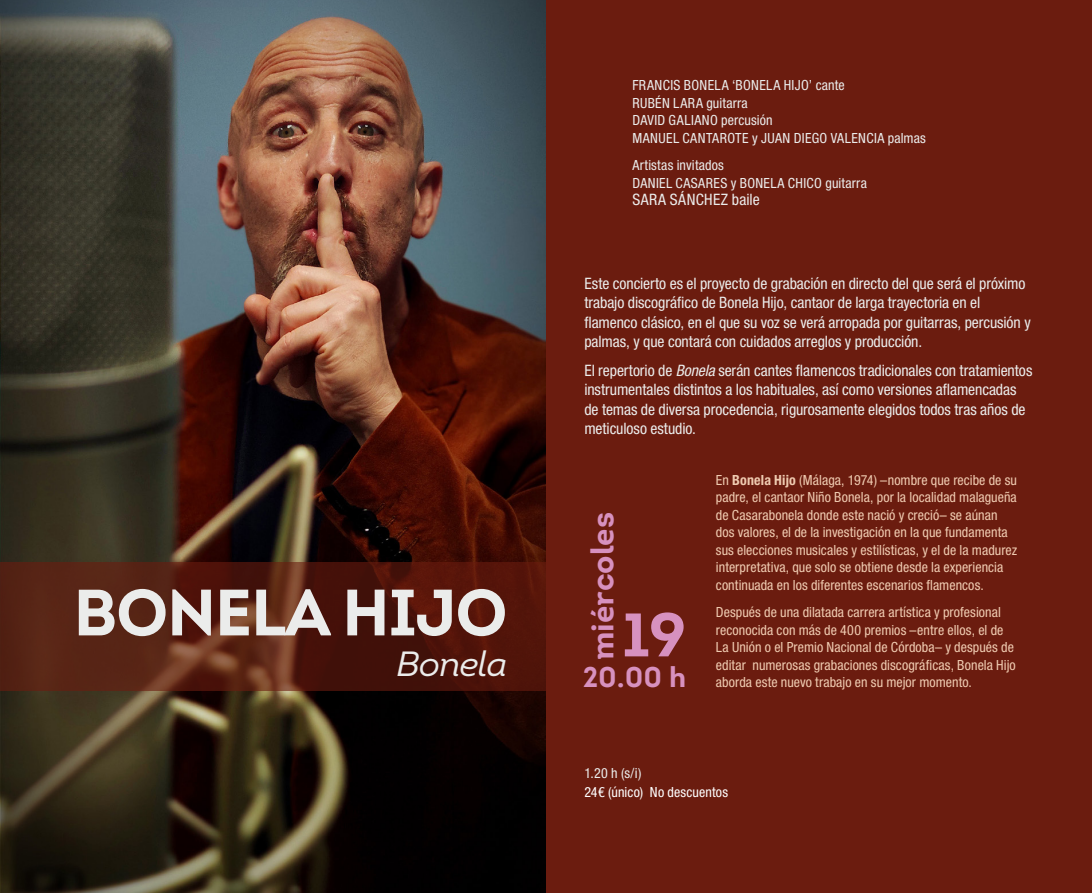
<style>
.page{position:relative;width:1092px;height:893px;background:#fff}
.page>*{position:absolute;margin:0;border:0;box-sizing:border-box;transform-origin:0 0}
.t1{font:700 65.27px "Intro";letter-spacing:-.02em;color:#ebeceb}
.t2{font:700 61.25px "Intro";color:#d791bf}
.t3{font:italic 35px "Intro";letter-spacing:-.02em;color:#ebeceb}
.t4{font:700 31.5px "Intro";color:#d791bf}
.t5{font:700 28.53px "Intro";color:#d791bf}
.t6{font:condensed 15.75px/19.2px "Helvetica Neue LT Std";letter-spacing:-.005em;color:#ebeceb}
.t7{font:condensed 15.75px "Helvetica Neue LT Std";letter-spacing:.02em;color:#ebeceb}
.t8{font:condensed 14px/17.5px "Helvetica Neue LT Std";letter-spacing:.005em;color:#efcab0}
.t9{font:condensed 14px "Helvetica Neue LT Std";letter-spacing:.025em;color:#ebeceb}
.t10{font:condensed 14px "Helvetica Neue LT Std";letter-spacing:.005em;color:#fff}
.s1{font-style:italic}
.s2{font-weight:700}
</style>
<div class="page">
<img style="left:0;top:0;width:546px;height:893px">
<div style="left:546px;top:0;width:545px;height:893px;background:#6b1c0f"></div>
<svg style="left:0;top:562px;width:546px;height:129px;background:#541d11"></svg>
<p class="t1" style="left:73px;top:571px;width:435px">BONELA HIJO</p>
<p class="t3" style="left:396px;top:642px;width:113px">Bonela</p>
<p class="t9" style="left:632px;top:77px;width:214px">FRANCIS BONELA ‘BONELA HIJO’ cante</p>
<p class="t9" style="left:632px;top:95px;width:117px">RUBÉN LARA guitarra</p>
<p class="t9" style="left:632px;top:112px;width:142px">DAVID GALIANO percusión</p>
<p class="t9" style="left:632px;top:130px;width:295px">MANUEL CANTAROTE y JUAN DIEGO VALENCIA palmas</p>
<p class="t9" style="left:632px;top:157px;width:93px">Artistas invitados</p>
<p class="t9" style="left:632px;top:175px;width:236px">DANIEL CASARES y BONELA CHICO guitarra</p>
<p class="t7" style="left:632px;top:191px;width:129px">SARA SÁNCHEZ baile</p>
<p class="t6" style="left:584px;top:274px;width:448px">Este concierto es el proyecto de grabación en directo del que será el próximo trabajo discográfico de Bonela Hijo, cantaor de larga trayectoria en el flamenco clásico, en el que su voz se verá arropada por guitarras, percusión y palmas, y que contará con cuidados arreglos y producción.</p>
<p class="t6" style="left:584px;top:361px;width:449px">El repertorio de <span class="s1">Bonela</span> serán cantes flamencos tradicionales con tratamientos instrumentales distintos a los habituales, así como versiones aflamencadas de temas de diversa procedencia, rigurosamente elegidos todos tras años de meticuloso estudio.</p>
<p class="t4" style="left:582px;top:660px;width:149px;rotate:-90deg">miércoles</p>
<p class="t2" style="left:622px;top:596px;width:66px">19</p>
<p class="t5" style="left:582px;top:659px;width:105px">20.00 h</p>
<p class="t8" style="left:715px;top:471px;width:303px">En <span class="s2">Bonela Hijo</span> (Málaga, 1974) –nombre que recibe de su padre, el cantaor Niño Bonela, por la localidad malagueña de Casarabonela donde este nació y creció– se aúnan dos valores, el de la investigación en la que fundamenta sus elecciones musicales y estilísticas, y el de la madurez interpretativa, que solo se obtiene desde la experiencia continuada en los diferentes escenarios flamencos.</p>
<p class="t8" style="left:715px;top:603px;width:301px">Después de una dilatada carrera artística y profesional reconocida con más de 400 premios –entre ellos, el de La Unión o el Premio Nacional de Córdoba– y después de editar numerosas grabaciones discográficas, Bonela Hijo aborda este nuevo trabajo en su mejor momento.</p>
<p class="t9" style="left:584px;top:765px;width:58px">1.20 h (s/i)</p>
<p class="t10" style="left:584px;top:784px;width:145px">24€ (único) No descuentos</p>
</div>
